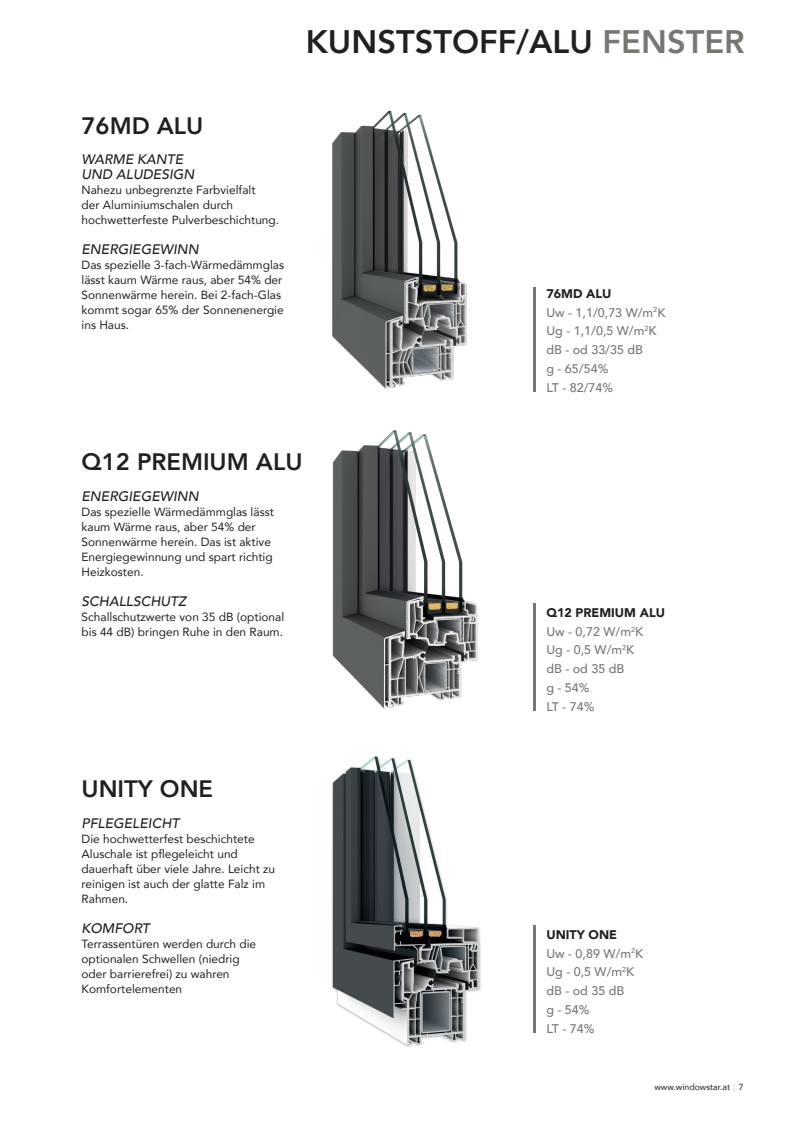
<style>
.page{position:relative;width:798px;height:1134px;background:#fff}
.page>*{position:absolute;margin:0;border:0;box-sizing:border-box;transform-origin:0 0}
.t1{font:800 32.5px "Avenir";color:#231f20}
.t2{font:800 23.75px "Avenir";color:#231f20}
.t3{font:italic 500 13.75px/15px "Avenir";color:#231f20}
.t4{font:500 12.5px "Avenir";color:#737871}
.t5{font:900 12.5px "Avenir";color:#231f20}
.t6{font:11.88px/15px "Avenir";color:#231f20}
.t7{font:8.75px "Avenir";color:#231f20}
.s1{color:#737871}
.s2{color:#cdd0c2}
</style>
<div class="page">
<hr style="left:533px;top:603px;width:2px;height:108px;background:#737871">
<hr style="left:533px;top:925px;width:2px;height:107px;background:#737871">
<img style="left:332px;top:431px;width:146px;height:278px">
<img style="left:332px;top:110px;width:135px;height:279px">
<hr style="left:533px;top:287px;width:2px;height:105px;background:#737871">
<img style="left:331px;top:756px;width:150px;height:291px">
<p class="t1" style="left:305px;top:17px;width:440px">KUNSTSTOFF/ALU <span class="s1">FENSTER</span></p>
<p class="t2" style="left:81px;top:107px;width:123px">76MD ALU</p>
<p class="t3" style="left:81px;top:152px;width:114px">WARME KANTE<br>UND ALUDESIGN</p>
<p class="t6" style="left:81px;top:182px;width:199px">Nahezu unbegrenzte Farbvielfalt<br>der Aluminiumschalen durch hochwetterfeste Pulverbeschichtung.</p>
<p class="t3" style="left:81px;top:242px;width:119px">ENERGIEGEWINN</p>
<p class="t6" style="left:81px;top:257px;width:204px">Das spezielle 3-fach-Wärmedämmglas lässt kaum Wärme raus, aber 54% der<br>Sonnenwärme herein. Bei 2-fach-Glas kommt sogar 65% der Sonnenenergie ins Haus.</p>
<p class="t5" style="left:546px;top:283px;width:67px">76MD ALU</p>
<p class="t4" style="left:546px;top:301px;width:120px">Uw - 1,1/0,73 W/m<sup>2</sup>K</p>
<p class="t4" style="left:546px;top:320px;width:112px">Ug - 1,1/0,5 W/m<sup>2</sup>K</p>
<p class="t4" style="left:546px;top:339px;width:98px">dB - od 33/35 dB</p>
<p class="t4" style="left:546px;top:358px;width:63px">g - 65/54%</p>
<p class="t4" style="left:546px;top:376px;width:68px">LT - 82/74%</p>
<p class="t2" style="left:81px;top:443px;width:222px">Q12 PREMIUM ALU</p>
<p class="t3" style="left:81px;top:489px;width:119px">ENERGIEGEWINN</p>
<p class="t6" style="left:81px;top:504px;width:194px">Das spezielle Wärmedämmglas lässt kaum Wärme raus, aber 54% der<br>Sonnenwärme herein. Das ist aktive<br>Energiegewinnung und spart richtig<br>Heizkosten.</p>
<p class="t3" style="left:81px;top:594px;width:106px">SCHALLSCHUTZ</p>
<p class="t6" style="left:81px;top:609px;width:204px">Schallschutzwerte von 35 dB (optional bis 44 dB) bringen Ruhe in den Raum.</p>
<p class="t2" style="left:81px;top:770px;width:133px">UNITY ONE</p>
<p class="t3" style="left:81px;top:816px;width:99px">PFLEGELEICHT</p>
<p class="t6" style="left:81px;top:831px;width:195px">Die hochwetterfest beschichtete<br>Aluschale ist pflegeleicht und dauerhaft über viele Jahre. Leicht zu reinigen ist auch der glatte Falz im<br>Rahmen.</p>
<p class="t3" style="left:81px;top:921px;width:70px">KOMFORT</p>
<p class="t6" style="left:81px;top:936px;width:176px">Terrassentüren werden durch die optionalen Schwellen (niedrig oder barrierefrei) zu wahren<br>Komfortelementen</p>
<p class="t5" style="left:546px;top:602px;width:120px">Q12 PREMIUM ALU</p>
<p class="t4" style="left:546px;top:620px;width:98px">Uw - 0,72 W/m<sup>2</sup>K</p>
<p class="t4" style="left:546px;top:639px;width:89px">Ug - 0,5 W/m<sup>2</sup>K</p>
<p class="t4" style="left:546px;top:658px;width:79px">dB - od 35 dB</p>
<p class="t4" style="left:546px;top:677px;width:45px">g - 54%</p>
<p class="t4" style="left:546px;top:695px;width:49px">LT - 74%</p>
<p class="t5" style="left:546px;top:924px;width:72px">UNITY ONE</p>
<p class="t4" style="left:546px;top:942px;width:98px">Uw - 0,89 W/m<sup>2</sup>K</p>
<p class="t4" style="left:546px;top:961px;width:89px">Ug - 0,5 W/m<sup>2</sup>K</p>
<p class="t4" style="left:546px;top:980px;width:79px">dB - od 35 dB</p>
<p class="t4" style="left:546px;top:998px;width:45px">g - 54%</p>
<p class="t4" style="left:546px;top:1017px;width:49px">LT - 74%</p>
<p class="t7" style="left:654px;top:1079px;width:91px">www.windowstar.at<span class="s2">︱</span>7</p>
</div>
